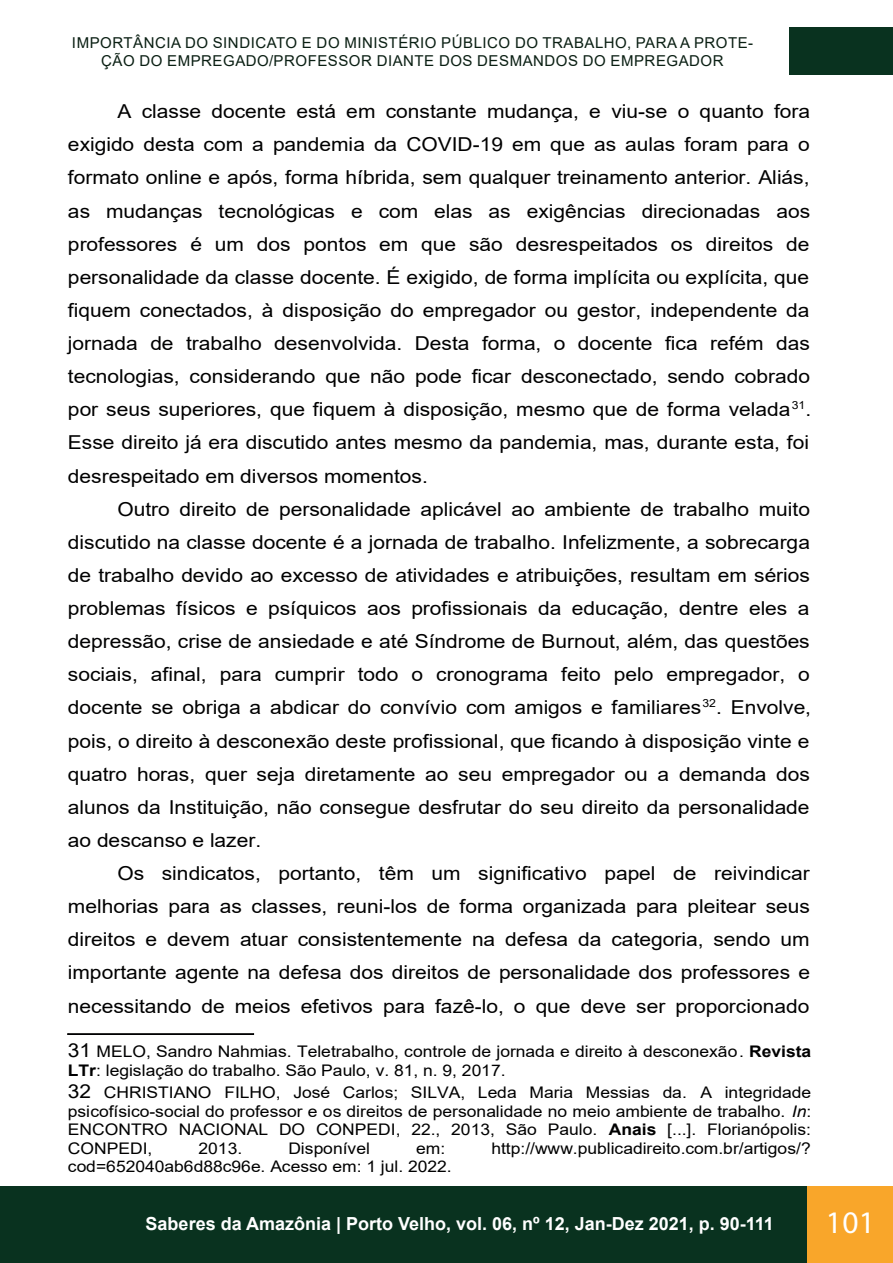
<style>
.page{position:relative;width:893px;height:1263px;background:#fff}
.page>*{position:absolute;margin:0;border:0;box-sizing:border-box;transform-origin:0 0}
.t1{font:31.5px "Myriad Pro";color:#fff}
.t2{font:19.2px/33.2px "Arial";color:#000001;text-align:justify;scale:1.09 1}
.t3{font:700 18px "Arial";color:#fff}
.t4{font:16.05px/18.6px "Arial";color:#000001;scale:1.09 1}
.t5{font:15px/18px "Arial";letter-spacing:.035em;color:#0a1f13;text-align:center}
.s1{font-size:19.2px}
.s2{font-weight:700}
.s3{font-style:italic}
</style>
<div class="page">
<div style="left:789px;top:28px;width:104px;height:47px;background:#09321f"></div>
<div style="left:0;top:1186px;width:893px;height:77px;background:#09321f"></div>
<div style="left:808px;top:1186px;width:85px;height:77px;background:#f9a62a"></div>
<hr style="left:68px;top:1034px;width:186px;height:1px;background:#000001">
<div style="left:68px;top:1033px;width:186px;height:1px;border:1px solid #000001"></div>
<p class="t5" style="left:72px;top:34px;width:683px">IMPORTÂNCIA DO SINDICATO E DO MINISTÉRIO PÚBLICO DO TRABALHO, PARA A PROTE-<br>ÇÃO DO EMPREGADO/PROFESSOR DIANTE DOS DESMANDOS DO EMPREGADOR</p>
<p class="t2" style="left:68px;top:95px;width:683px;text-indent:49px">A classe docente está em constante mudança, e viu-se o quanto fora exigido desta com a pandemia da COVID-19 em que as aulas foram para o formato online e após, forma híbrida, sem qualquer treinamento anterior. Aliás, as mudanças tecnológicas e com elas as exigências direcionadas aos professores é um dos pontos em que são desrespeitados os direitos de personalidade da classe docente. É exigido, de forma implícita ou explícita, que fiquem conectados, à disposição do empregador ou gestor, independente da jornada de trabalho desenvolvida. Desta forma, o docente fica refém das tecnologias, considerando que não pode ficar desconectado, sendo cobrado por seus superiores, que fiquem à disposição, mesmo que de forma velada<sup>31</sup>.<br>Esse direito já era discutido antes mesmo da pandemia, mas, durante esta, foi desrespeitado em diversos momentos.</p>
<p class="t2" style="left:68px;top:492px;width:683px;text-indent:49px">Outro direito de personalidade aplicável ao ambiente de trabalho muito discutido na classe docente é a jornada de trabalho. Infelizmente, a sobrecarga de trabalho devido ao excesso de atividades e atribuições, resultam em sérios problemas físicos e psíquicos aos profissionais da educação, dentre eles a depressão, crise de ansiedade e até Síndrome de Burnout, além, das questões sociais, afinal, para cumprir todo o cronograma feito pelo empregador, o docente se obriga a abdicar do convívio com amigos e familiares<sup>32</sup>. Envolve, pois, o direito à desconexão deste profissional, que ficando à disposição vinte e quatro horas, quer seja diretamente ao seu empregador ou a demanda dos alunos da Instituição, não consegue desfrutar do seu direito da personalidade ao descanso e lazer.</p>
<p class="t2" style="left:68px;top:857px;width:682px;text-indent:49px">Os sindicatos, portanto, têm um significativo papel de reivindicar melhorias para as classes, reuni-los de forma organizada para pleitear seus direitos e devem atuar consistentemente na defesa da categoria, sendo um importante agente na defesa dos direitos de personalidade dos professores e necessitando de meios efetivos para fazê-lo, o que deve ser proporcionado</p>
<p class="t4" style="left:68px;top:1042px;width:683px;line-height:19.2px"><span class="s1">31</span> MELO, Sandro Nahmias. Teletrabalho, controle de jornada e direito à desconexão. <span class="s2">Revista<br>LTr</span>: legislação do trabalho. São Paulo, v. 81, n. 9, 2017.</p>
<p class="t4" style="left:68px;top:1083px;width:683px;text-align:justify"><span class="s1">32</span> CHRISTIANO FILHO, José Carlos; SILVA, Leda Maria Messias da. A integridade psicofísico-social do professor e os direitos de personalidade no meio ambiente de trabalho. <span class="s3">In</span>:<br>ENCONTRO NACIONAL DO CONPEDI, 22., 2013, São Paulo. <span class="s2">Anais</span> [...]. Florianópolis:<br>CONPEDI,</p>
<p class="t4" style="left:199px;top:1139px;width:42px">2013.</p>
<p class="t4" style="left:288px;top:1139px;width:76px">Disponível</p>
<p class="t4" style="left:416px;top:1139px;width:28px">em:</p>
<p class="t4" style="left:491px;top:1139px;width:294px">http://www.publicadireito.com.br/artigos/?</p>
<p class="t4" style="left:68px;top:1157px;width:354px">cod=652040ab6d88c96e. Acesso em: 1 jul. 2022.</p>
<p class="t3" style="left:146px;top:1211px;width:630px">Saberes da Amazônia | Porto Velho, vol. 06, nº 12, Jan-Dez 2021, p. 90-111</p>
<h1 class="t1" style="left:826px;top:1202px;width:51px">101</h1>
</div>
